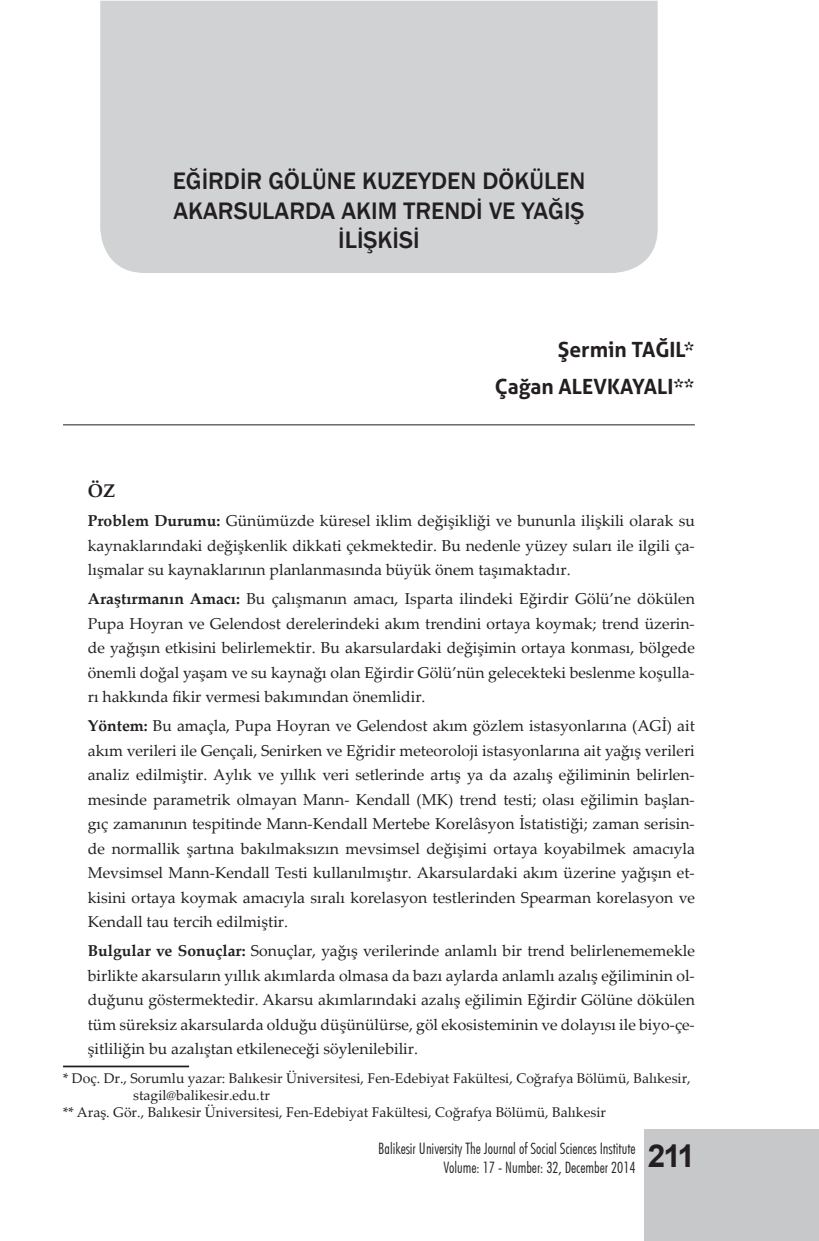
<style>
.page{position:relative;width:819px;height:1241px;background:#fff}
.page>*{position:absolute;margin:0;border:0;box-sizing:border-box;transform-origin:0 0}
.t1{font:700 31.5px "Arial";color:#231f20}
.t2{font:500 24.5px/29.4px "Franklin Gothic";color:#231f20;text-align:center}
.Default{font:700 21px "Aller";color:#231f20}
.Default-2{font:700 18.38px "Palatino Linotype";color:#231f20}
.Default-3{font:15.75px/24.5px "Palatino Linotype";color:#231f20;text-align:justify}
.t3{font:300 condensed 15.75px/18.9px "Futura BT";color:#231f20;text-align:right}
.t4{font:14px "Palatino Linotype";color:#231f20}
.s1{font-weight:700}
</style>
<div class="page">
<div style="left:644px;top:1129px;width:175px;height:111px;background:#c7c8ca"></div>
<div style="left:100px;top:1px;width:557px;height:272px;background:#d1d2d4"></div>
<hr style="left:63px;top:1065px;width:126px;height:2px;background:#231f20">
<hr style="left:63px;top:424px;width:631px;height:1px;background:#231f20">
<p class="t2" style="left:173px;top:167px;width:414px">EĞİRDİR GÖLÜNE KUZEYDEN DÖKÜLEN<br>AKARSULARDA AKIM TRENDİ VE YAĞIŞ<br>İLİŞKİSİ</p>
<p class="Default" style="left:558px;top:337px;width:137px">Şermin TAĞIL*</p>
<p class="Default" style="left:495px;top:374px;width:200px">Çağan ALEVKAYALI**</p>
<p class="Default-2" style="left:88px;top:478px;width:29px">ÖZ</p>
<p class="Default-3" style="left:88px;top:508px;width:608px"><span class="s1">Problem Durumu:</span> Günümüzde küresel iklim değişikliği ve bununla ilişkili olarak su kaynaklarındaki değişkenlik dikkati çekmektedir. Bu nedenle yüzey suları ile ilgili ça&shy;lışmalar su kaynaklarının planlanmasında büyük önem taşımaktadır.</p>
<p class="Default-3" style="left:88px;top:586px;width:608px"><span class="s1">Araştırmanın Amacı:</span> Bu çalışmanın amacı, Isparta ilindeki Eğirdir Gölü’ne dökülen Pupa Hoyran ve Gelendost derelerindeki akım trendini ortaya koymak; trend üzerin&shy;de yağışın etkisini belirlemektir. Bu akarsulardaki değişimin ortaya konması, bölgede önemli doğal yaşam ve su kaynağı olan Eğirdir Gölü’nün gelecekteki beslenme koşulla&shy;rı hakkında fikir vermesi bakımından önemlidir.</p>
<p class="Default-3" style="left:88px;top:713px;width:608px"><span class="s1">Yöntem:</span> Bu amaçla, Pupa Hoyran ve Gelendost akım gözlem istasyonlarına (AGİ) ait akım verileri ile Gençali, Senirken ve Eğridir meteoroloji istasyonlarına ait yağış verileri analiz edilmiştir. Aylık ve yıllık veri setlerinde artış ya da azalış eğiliminin belirlen&shy;mesinde parametrik olmayan Mann- Kendall (MK) trend testi; olası eğilimin başlan&shy;gıç zamanının tespitinde Mann-Kendall Mertebe Korelâsyon İstatistiği; zaman serisin&shy;de normallik şartına bakılmaksızın mevsimsel değişimi ortaya koyabilmek amacıyla Mevsimsel Mann-Kendall Testi kullanılmıştır. Akarsulardaki akım üzerine yağışın et&shy;kisini ortaya koymak amacıyla sıralı korelasyon testlerinden Spearman korelasyon ve Kendall tau tercih edilmiştir.</p>
<p class="Default-3" style="left:88px;top:938px;width:608px"><span class="s1">Bulgular ve Sonuçlar:</span> Sonuçlar, yağış verilerinde anlamlı bir trend belirlenememekle birlikte akarsuların yıllık akımlarda olmasa da bazı aylarda anlamlı azalış eğiliminin ol&shy;duğunu göstermektedir. Akarsu akımlarındaki azalış eğilimin Eğirdir Gölüne dökülen tüm süreksiz akarsularda olduğu düşünülürse, göl ekosisteminin ve dolayısı ile biyo-çe&shy;şitliliğin bu azalıştan etkileneceği söylenilebilir.</p>
<p class="t4" style="left:63px;top:1068px;width:629px">* Doç. Dr., Sorumlu yazar: Balıkesir Üniversitesi, Fen-Edebiyat Fakültesi, Coğrafya Bölümü, Balıkesir,</p>
<p class="t4" style="left:133px;top:1085px;width:138px">stagil@balikesir.edu.tr</p>
<p class="t4" style="left:63px;top:1101px;width:544px">** Araş. Gör., Balıkesir Üniversitesi, Fen-Edebiyat Fakültesi, Coğrafya Bölümü, Balıkesir</p>
<p class="t3" style="left:378px;top:1138px;width:259px">Balikesir University The Journal of Social Sciences Institute<br>Volume: 17 - Number: 32, December 2014</p>
<p class="t1" style="left:647px;top:1133px;width:49px">211</p>
</div>
